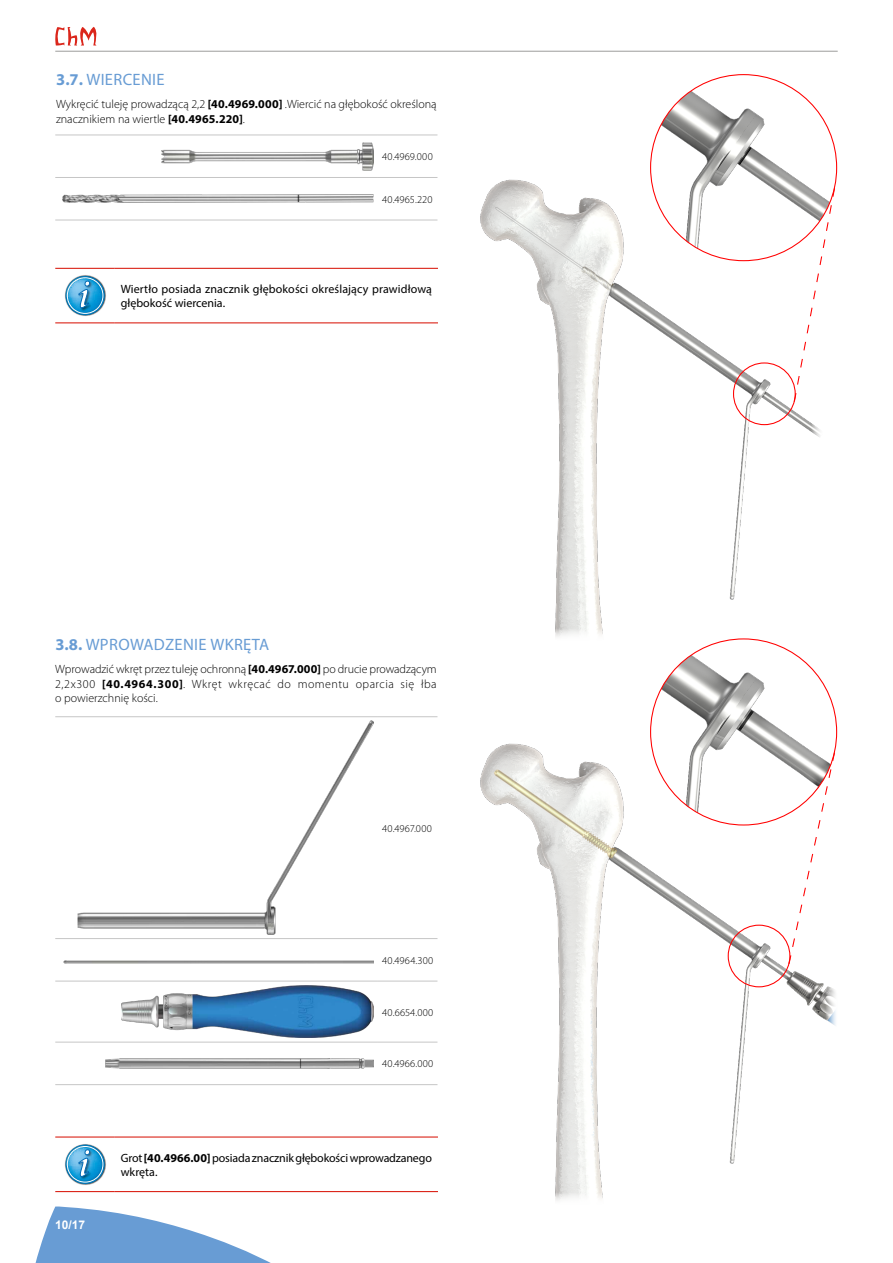
<style>
.page{position:relative;width:893px;height:1263px;background:#fff}
.page>*{position:absolute;margin:0;border:0;box-sizing:border-box;transform-origin:0 0}
.t1{font:16.5px "Myriad Pro";letter-spacing:.02em;color:#689cd4}
.t2{font:300 12px/14.4px "Myriad Pro";color:#000}
.t3{font:12px/14.4px "Myriad Pro";color:#000}
.t4{font:700 12px "Arial";color:#fff}
.t5{font:300 10.5px "Myriad Pro";letter-spacing:.015em;color:#000}
.s1{font-weight:700}
</style>
<div class="page">
<svg style="left:35px;top:1206px;width:236px;height:57px"></svg>
<svg style="left:55px;top:27px;width:41px;height:19px"></svg>
<hr style="left:55px;top:51px;width:783px;height:1px;background:#9d9d9c">
<hr style="left:55px;top:1136px;width:60px;height:1px;background:#db261b">
<hr style="left:115px;top:1136px;width:323px;height:1px;background:#db261b">
<hr style="left:55px;top:1191px;width:60px;height:1px;background:#db261b">
<hr style="left:115px;top:1191px;width:323px;height:1px;background:#db261b">
<img style="left:79px;top:1144px;width:27px;height:41px">
<svg style="left:65px;top:1145px;width:40px;height:39px"></svg>
<hr style="left:55px;top:268px;width:60px;height:1px;background:#db261b">
<hr style="left:115px;top:268px;width:323px;height:1px;background:#db261b">
<hr style="left:55px;top:322px;width:60px;height:1px;background:#db261b">
<hr style="left:115px;top:322px;width:323px;height:1px;background:#db261b">
<img style="left:79px;top:275px;width:27px;height:41px">
<svg style="left:65px;top:276px;width:40px;height:39px"></svg>
<hr style="left:378px;top:135px;width:59px;height:1px;background:#c6c6c6">
<hr style="left:378px;top:177px;width:59px;height:1px;background:#c6c6c6">
<hr style="left:378px;top:220px;width:59px;height:1px;background:#c6c6c6">
<hr style="left:55px;top:135px;width:323px;height:1px;background:#c6c6c6">
<hr style="left:55px;top:177px;width:323px;height:1px;background:#c6c6c6">
<hr style="left:55px;top:220px;width:323px;height:1px;background:#c6c6c6">
<img style="left:162px;top:142px;width:212px;height:28px">
<img style="left:63px;top:194px;width:311px;height:9px">
<img style="left:480px;top:74px;width:358px;height:563px">
<img style="left:651px;top:75px;width:186px;height:186px;border-radius:93px">
<div style="left:733px;top:362px;width:63px;height:63px;border:1px solid #f00;border-radius:50%"></div>
<svg style="left:793px;top:187px;width:43px;height:216px"></svg>
<hr style="left:378px;top:716px;width:59px;height:1px;background:#c6c6c6">
<hr style="left:378px;top:938px;width:59px;height:1px;background:#c6c6c6">
<hr style="left:378px;top:981px;width:59px;height:1px;background:#c6c6c6">
<hr style="left:378px;top:1042px;width:59px;height:1px;background:#c6c6c6">
<hr style="left:378px;top:1084px;width:59px;height:1px;background:#c6c6c6">
<hr style="left:55px;top:716px;width:323px;height:1px;background:#c6c6c6">
<hr style="left:55px;top:938px;width:323px;height:1px;background:#c6c6c6">
<hr style="left:55px;top:981px;width:323px;height:1px;background:#c6c6c6">
<hr style="left:55px;top:1042px;width:323px;height:1px;background:#c6c6c6">
<hr style="left:55px;top:1084px;width:323px;height:1px;background:#c6c6c6">
<img style="left:77px;top:721px;width:297px;height:213px">
<img style="left:63px;top:960px;width:311px;height:4px">
<img style="left:121px;top:985px;width:253px;height:53px">
<img style="left:105px;top:1059px;width:269px;height:9px">
<img style="left:480px;top:640px;width:358px;height:561px">
<img style="left:651px;top:639px;width:186px;height:186px;border-radius:93px">
<div style="left:728px;top:925px;width:62px;height:62px;border:1px solid #f00;border-radius:50%"></div>
<svg style="left:788px;top:751px;width:48px;height:214px"></svg>
<h1 class="t1" style="left:56px;top:69px;width:110px"><span class="s1">3.7.</span> WIERCENIE</h1>
<p class="t2" style="left:56px;top:97px;width:382px">Wykręcić tuleję prowadzącą 2,2 <span class="s1">[40.4969.000]</span> .Wiercić na głębokość określoną znacznikiem na wiertle <span class="s1">[40.4965.220]</span>.</p>
<p class="t5" style="left:382px;top:150px;width:52px">40.4969.000</p>
<p class="t5" style="left:382px;top:193px;width:52px">40.4965.220</p>
<p class="t3" style="left:121px;top:281px;width:313px">Wiertło posiada znacznik głębokości określający prawidłową głębokość wiercenia.</p>
<h1 class="t1" style="left:55px;top:634px;width:215px"><span class="s1">3.8.</span> WPROWADZENIE WKRĘTA</h1>
<p class="t2" style="left:55px;top:662px;width:383px;text-align:justify">Wprowadzić wkręt przez tuleję ochronną <span class="s1">[40.4967.000]</span> po drucie prowadzącym 2,2x300 <span class="s1">[40.4964.300]</span>. Wkręt wkręcać do momentu oparcia się łba o powierzchnię kości.</p>
<p class="t5" style="left:382px;top:822px;width:51px">40.4967.000</p>
<p class="t5" style="left:382px;top:954px;width:53px">40.4964.300</p>
<p class="t5" style="left:382px;top:1006px;width:53px">40.6654.000</p>
<p class="t5" style="left:382px;top:1057px;width:53px">40.4966.000</p>
<p class="t4" style="left:55px;top:1216px;width:32px">10/17</p>
<p class="t3" style="left:121px;top:1150px;width:313px">Grot <span class="s1">[40.4966.00]</span> posiada znacznik głębokości wprowadzanego wkręta.</p>
</div>
